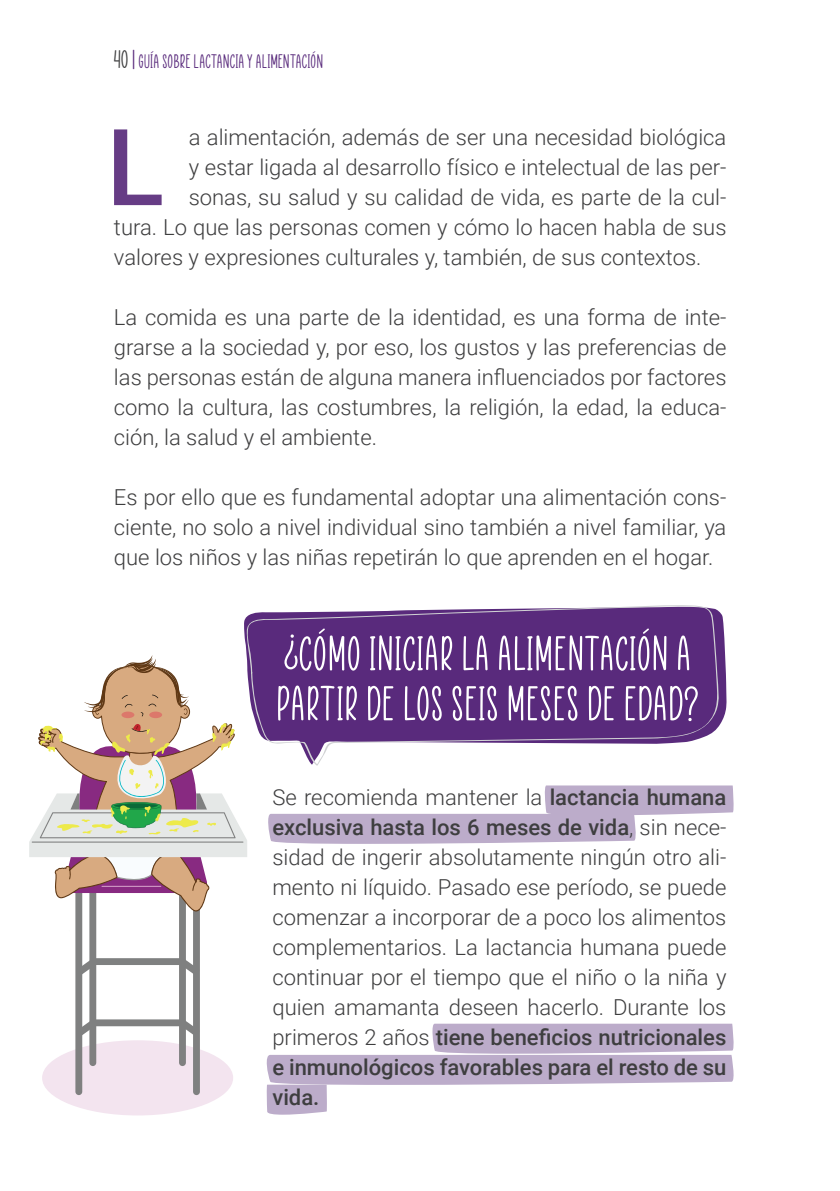
<style>
.page{position:relative;width:840px;height:1191px;background:#fff}
.page>*{position:absolute;margin:0;border:0;box-sizing:border-box;transform-origin:0 0}
.texto_principal{font:500 106.4px "Roboto";color:#663c85}
.subtitulo_2{font:50px "Paper Flowers";color:#fff}
.textos_1{font:300 22px/30px "Roboto";color:#3e3e3f;text-align:justify}
.t1{font:20px "Paper Flowers";color:#592a7c}
.s1{font-size:26px;color:#3e3e3f}
.s2{font-size:26px}
.s3{font-weight:500}
</style>
<div class="page">
<svg style="left:268px;top:785px;width:466px;height:59px"></svg>
<svg style="left:266px;top:1023px;width:468px;height:91px"></svg>
<svg style="left:246px;top:605px;width:474px;height:160px;fill:#592a7c"></svg>
<div style="left:42px;top:1040px;width:191px;height:75px;background:#f3e4ef;border-radius:50%"></div>
<div style="left:179px;top:857px;width:7px;height:209px;background:#7f8080;border-radius:3px"></div>
<div style="left:193px;top:886px;width:7px;height:209px;background:#7f8080;border-radius:3px"></div>
<div style="left:89px;top:857px;width:7px;height:209px;background:#7f8080;border-radius:3px"></div>
<div style="left:92px;top:958px;width:90px;height:7px;background:#7f8080;border-radius:2px"></div>
<div style="left:92px;top:1019px;width:90px;height:7px;background:#7f8080;border-radius:2px"></div>
<svg style="left:82px;top:1019px;width:15px;height:17px"></svg>
<svg style="left:186px;top:1021px;width:7px;height:14px"></svg>
<svg style="left:82px;top:958px;width:15px;height:17px"></svg>
<svg style="left:186px;top:960px;width:7px;height:14px"></svg>
<div style="left:75px;top:886px;width:7px;height:209px;background:#7f8080;border-radius:3px"></div>
<svg style="left:29px;top:655px;width:218px;height:257px"></svg>
<p class="t1" style="left:113px;top:51px;width:211px"><span class="s1">40</span> <span class="s2">|</span> GUÍA SOBRE LACTANCIA Y ALIMENTACIÓN</p>
<p class="textos_1" style="left:189px;top:121px;width:539px">a alimentación, además de ser una necesidad biológica</p>
<p class="textos_1" style="left:189px;top:151px;width:539px">y estar ligada al desarrollo físico e intelectual de las per-</p>
<p class="textos_1" style="left:189px;top:181px;width:539px">sonas, su salud y su calidad de vida, es parte de la cul-</p>
<p class="textos_1" style="left:114px;top:211px;width:613px">tura. Lo que las personas comen y cómo lo hacen habla de sus</p>
<p class="textos_1" style="left:114px;top:241px;width:588px">valores y expresiones culturales y, también, de sus contextos.</p>
<p class="textos_1" style="left:114px;top:301px;width:613px">La comida es una parte de la identidad, es una forma de inte&shy;grarse a la sociedad y, por eso, los gustos y las preferencias de las personas están de alguna manera influenciados por factores como la cultura, las costumbres, la religión, la edad, la educa&shy;ción, la salud y el ambiente.</p>
<p class="textos_1" style="left:114px;top:481px;width:613px">Es por ello que es fundamental adoptar una alimentación cons&shy;ciente, no solo a nivel individual sino también a nivel familiar, ya que los niños y las niñas repetirán lo que aprenden en el hogar.</p>
<p class="texto_principal" style="left:106px;top:93px;width:59px">L</p>
<p class="subtitulo_2" style="left:283px;top:628px;width:409px">¿CÓMO INICIAR LA ALIMENTACIÓN A</p>
<p class="subtitulo_2" style="left:276px;top:678px;width:424px">PARTIR DE LOS SEIS MESES DE EDAD?</p>
<p class="textos_1" style="left:272px;top:781px;width:455px">Se recomienda mantener la <span class="s3">lactancia humana exclusiva hasta los 6 meses de vida</span>, sin nece&shy;sidad de ingerir absolutamente ningún otro ali&shy;mento ni líquido. Pasado ese período, se puede comenzar a incorporar de a poco los alimentos complementarios. La lactancia humana puede continuar por el tiempo que el niño o la niña y quien amamanta deseen hacerlo. Durante los primeros 2 años <span class="s3">tiene beneficios nutricionales e inmunológicos favorables para el resto de su vida.</span></p>
</div>
